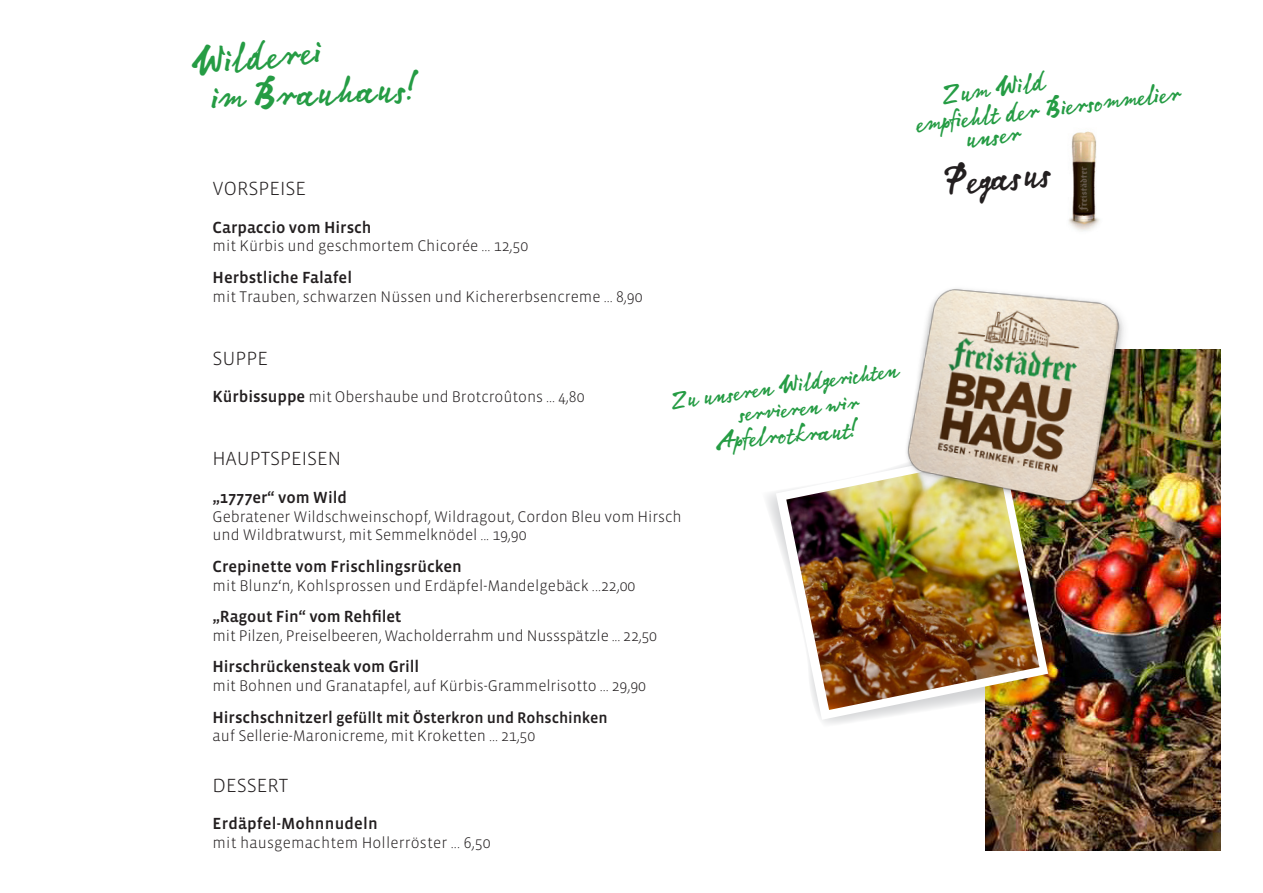
<style>
.page{position:relative;width:1263px;height:893px;background:#fff}
.page>*{position:absolute;margin:0;border:0;box-sizing:border-box;transform-origin:0 0}
.t1{font:40.5px "Linotype Notec";color:#231f20}
.t2{font:39.9px "Linotype Notec";color:#259c44}
.t3{font:26.7px "Linotype Notec";color:#259c44}
.t4{font:25.8px "Linotype Notec";color:#259c44}
.t5{font:24px "Linotype Notec";color:#259c44}
.HL_Gänge{font:300 19.5px "Vista Sans";color:#231f20}
.Vista_med_11{font:16.5px "Vista Sans Med";color:#231f20}
.HL_Gänge-2{font:16.5px "Vista Sans Med";color:#231f20}
.Vista_med_11-2{font:300 15.75px/18.8px "Vista Sans";letter-spacing:-.005em;color:#231f20}
.HL_Gänge-3{font:300 15.75px/18.8px "Vista Sans";letter-spacing:-.005em;color:#231f20}
.s1{font-size:40.8px}
.s2{font-family:"Vista Sans Med";font-weight:400;font-size:16.5px}
.s3{font-family:"Vista Sans Med";font-weight:400}
</style>
<div class="page">
<img style="left:985px;top:350px;width:235px;height:500px">
<img style="left:767px;top:492px;width:288px;height:236px">
<img style="left:776px;top:490px;width:272px;height:230px">
<img style="left:786px;top:469px;width:253px;height:241px">
<img style="left:890px;top:288px;width:245px;height:231px">
<img style="left:1068px;top:131px;width:32px;height:100px">
<p class="t2" style="left:186px;top:33px;width:134px;rotate:-6deg">Wilderei</p>
<p class="t2" style="left:209px;top:67px;width:208px;rotate:-3deg">im Brauhaus!</p>
<p class="HL_Gänge" style="left:213px;top:179px;width:95px">VORSPEISE</p>
<p class="HL_Gänge-2" style="left:213px;top:219px;width:160px">Carpaccio vom Hirsch</p>
<p class="HL_Gänge-3" style="left:213px;top:237px;width:317px">mit Kürbis und geschmortem Chicorée ... 12,50</p>
<p class="Vista_med_11" style="left:213px;top:269px;width:141px">Herbstliche Falafel</p>
<p class="Vista_med_11-2" style="left:213px;top:287px;width:431px">mit Trauben, schwarzen Nüssen und Kichererbsencreme ... 8,90</p>
<p class="t3" style="left:940px;top:75px;width:104px;rotate:-7deg">Zum Wild</p>
<p class="t3" style="left:913px;top:104px;width:268px;rotate:-7deg">empfi ehlt der Biersommelier</p>
<p class="t3" style="left:962px;top:119px;width:57px;rotate:-7deg">unser</p>
<p class="t1" style="left:938px;top:153px;width:111px;rotate:-6deg"><span class="s1">P</span>egasus</p>
<p class="HL_Gänge" style="left:213px;top:348px;width:57px">SUPPE</p>
<p class="HL_Gänge-3" style="left:213px;top:388px;width:373px"><span class="s2">Kürbissuppe</span> mit Obershaube und Brotcroûtons ... 4,80</p>
<p class="t5" style="left:669px;top:383px;width:230px;rotate:-8deg">Zu unseren Wildgerichten</p>
<p class="t5" style="left:736px;top:396px;width:122px;rotate:-6deg">servieren wir</p>
<p class="t4" style="left:714px;top:421px;width:143px;rotate:-5deg">Apfelrotkraut!</p>
<p class="HL_Gänge" style="left:213px;top:449px;width:130px">HAUPTSPEISEN</p>
<p class="HL_Gänge-2" style="left:213px;top:489px;width:136px">„1777er“ vom Wild</p>
<p class="HL_Gänge-3" style="left:213px;top:507px;width:471px">Gebratener Wildschweinschopf, Wildragout, Cordon Bleu vom Hirsch und Wildbratwurst, mit Semmelknödel ... 19,90</p>
<p class="Vista_med_11" style="left:213px;top:558px;width:251px">Crepinette vom Frischlingsrücken</p>
<p class="Vista_med_11-2" style="left:213px;top:576px;width:424px">mit Blunz‘n, Kohlsprossen und Erdäpfel-Mandelgebäck ...22,00</p>
<p class="Vista_med_11" style="left:213px;top:608px;width:190px">„Ragout Fin“ vom Rehfilet</p>
<p class="Vista_med_11-2" style="left:213px;top:626px;width:446px">mit Pilzen, Preiselbeeren, Wacholderrahm und Nussspätzle ... 22,50</p>
<p class="Vista_med_11" style="left:213px;top:658px;width:208px">Hirschrückensteak vom Grill</p>
<p class="Vista_med_11-2" style="left:213px;top:677px;width:435px">mit Bohnen und Granatapfel, auf Kürbis-Grammelrisotto ... 29,90</p>
<p class="Vista_med_11-2" style="left:213px;top:708px;width:396px"><span class="s2">Hirschschnitzerl</span> <span class="s3">gefüllt mit Österkron und Rohschinken </span>auf Sellerie-Maronicreme, mit Kroketten ... 21,50</p>
<p class="HL_Gänge" style="left:213px;top:775px;width:77px">DESSERT</p>
<p class="HL_Gänge-2" style="left:213px;top:815px;width:167px">Erdäpfel-Mohnnudeln</p>
<p class="HL_Gänge-3" style="left:213px;top:833px;width:280px">mit hausgemachtem Hollerröster ... 6,50</p>
</div>
